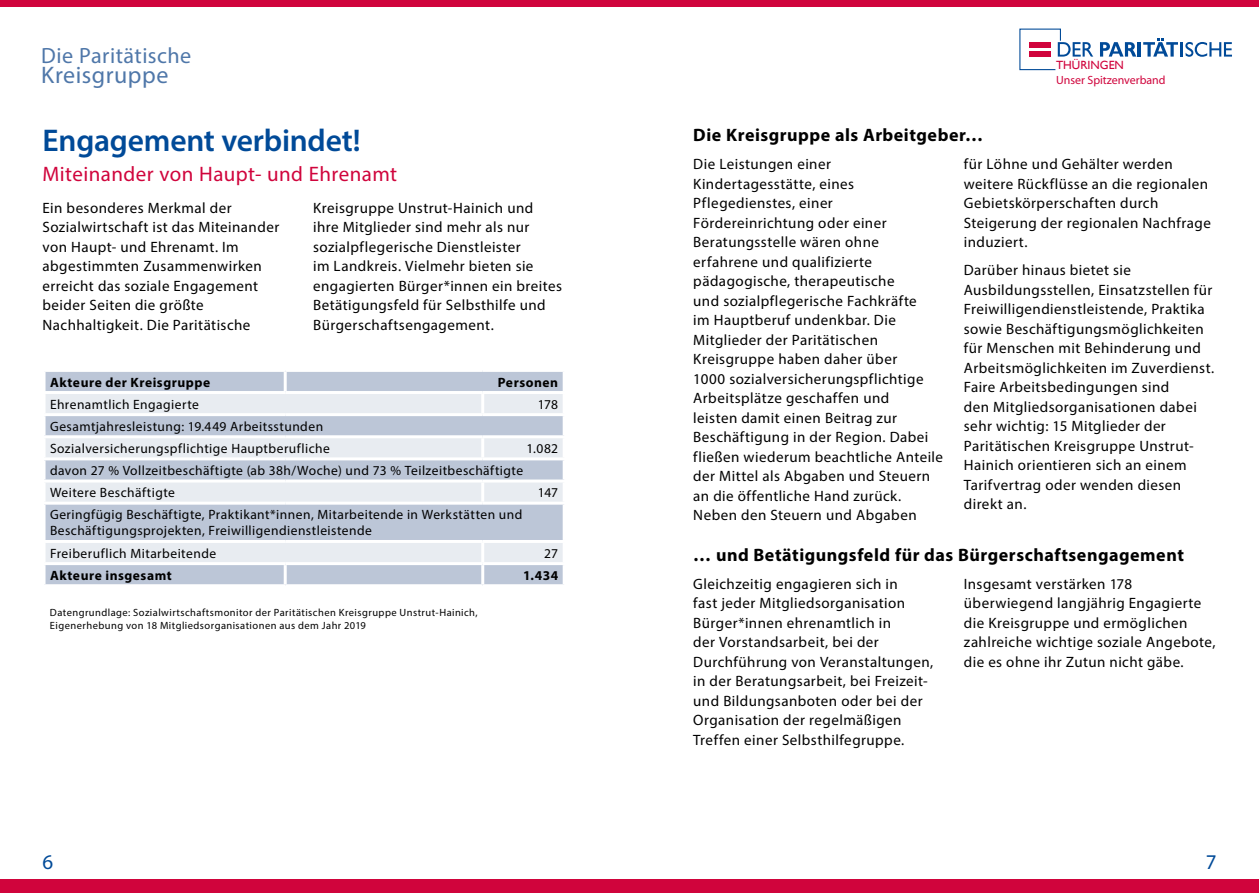
<style>
.page{position:relative;width:1259px;height:893px;background:#fff}
.page>*{position:absolute;margin:0;border:0;box-sizing:border-box;transform-origin:0 0}
.t1{font:600 31.5px "Myriad Pro";letter-spacing:-.005em;color:#004a98}
.t2{font:24px "Myriad Pro";letter-spacing:.02em;color:#4f77a9}
.t3{font:22.2px "Myriad Pro";letter-spacing:.02em;color:#4f77a9}
.t4{font:21px "Myriad Pro";letter-spacing:.02em;color:#d0043c}
.t5{font:21px "Myriad Pro";color:#004a98}
.t6{font:700 18px "Myriad Pro";letter-spacing:.03em;color:#000}
.t7{font:15px/19.5px "Myriad Pro";letter-spacing:.03em;color:#000}
.t8{font:13.5px/22.2px "Myriad Pro";letter-spacing:.035em;color:#000}
.t9{font:700 13.5px "Myriad Pro";letter-spacing:.04em;color:#000}
.t10{font:11.85px "Myriad";color:#d0043c}
.t11{font:11.85px "Gill Sans";color:#d0043c}
.t12{font:10.5px/12.6px "Myriad Pro";letter-spacing:.04em;color:#000}
</style>
<div class="page">
<div style="left:0;top:879px;width:1259px;height:14px;background:#d0043c"></div>
<div style="left:0;top:0;width:1259px;height:6px;background:#d0043c"></div>
<div style="left:46px;top:372px;width:517px;height:212px;background:#bcc6d7"></div>
<svg style="left:46px;top:394px;width:517px;height:168px;background:#d2d9e4"></svg>
<hr style="left:284px;top:372px;width:3px;height:19px;background:#fff">
<hr style="left:43px;top:391px;width:242px;height:3px;background:#fff">
<hr style="left:285px;top:391px;width:198px;height:3px;background:#fff">
<hr style="left:483px;top:391px;width:83px;height:3px;background:#fff">
<hr style="left:481px;top:394px;width:3px;height:19px;background:#fff">
<hr style="left:43px;top:413px;width:242px;height:3px;background:#fff">
<hr style="left:285px;top:413px;width:198px;height:3px;background:#fff">
<hr style="left:483px;top:413px;width:83px;height:3px;background:#fff">
<hr style="left:43px;top:435px;width:242px;height:3px;background:#fff">
<hr style="left:285px;top:435px;width:198px;height:3px;background:#fff">
<hr style="left:483px;top:435px;width:83px;height:3px;background:#fff">
<hr style="left:481px;top:438px;width:3px;height:19px;background:#fff">
<hr style="left:43px;top:457px;width:242px;height:3px;background:#fff">
<hr style="left:285px;top:457px;width:198px;height:3px;background:#fff">
<hr style="left:483px;top:457px;width:83px;height:3px;background:#fff">
<hr style="left:43px;top:479px;width:242px;height:3px;background:#fff">
<hr style="left:285px;top:479px;width:198px;height:3px;background:#fff">
<hr style="left:483px;top:479px;width:83px;height:3px;background:#fff">
<hr style="left:481px;top:482px;width:3px;height:20px;background:#fff">
<hr style="left:43px;top:502px;width:242px;height:3px;background:#fff">
<hr style="left:285px;top:502px;width:198px;height:3px;background:#fff">
<hr style="left:483px;top:502px;width:83px;height:3px;background:#fff">
<hr style="left:43px;top:540px;width:242px;height:3px;background:#fff">
<hr style="left:285px;top:540px;width:198px;height:3px;background:#fff">
<hr style="left:483px;top:540px;width:83px;height:3px;background:#fff">
<hr style="left:481px;top:543px;width:3px;height:19px;background:#fff">
<hr style="left:43px;top:562px;width:242px;height:3px;background:#fff">
<hr style="left:285px;top:562px;width:198px;height:3px;background:#fff">
<hr style="left:284px;top:565px;width:3px;height:19px;background:#fff">
<hr style="left:483px;top:562px;width:83px;height:3px;background:#fff">
<hr style="left:481px;top:565px;width:3px;height:19px;background:#fff">
<svg style="left:1100px;top:42px;width:36px;height:15px"></svg>
<hr style="left:1137px;top:42px;width:4px;height:15px;background:#004a98">
<svg style="left:1143px;top:39px;width:89px;height:18px"></svg>
<svg style="left:1019px;top:29px;width:74px;height:41px"></svg>
<h3 class="t3" style="left:41px;top:42px;width:152px">Die Paritätische</h3>
<h2 class="t2" style="left:41px;top:60px;width:129px">Kreisgruppe</h2>
<h1 class="t1" style="left:43px;top:121px;width:319px">Engagement verbindet!</h1>
<h3 class="t4" style="left:43px;top:161px;width:356px">Miteinander von Haupt- und Ehrenamt</h3>
<p class="t7" style="left:43px;top:198px;width:238px">Ein besonderes Merkmal der<br>Sozialwirtschaft ist das Miteinander von Haupt- und Ehrenamt. Im abgestimmten Zusammenwirken erreicht das soziale Engagement beider Seiten die größte<br>Nachhaltigkeit. Die Paritätische</p>
<p class="t7" style="left:313px;top:198px;width:250px">Kreisgruppe Unstrut-Hainich und ihre Mitglieder sind mehr als nur sozialpflegerische Dienstleister<br>im Landkreis. Vielmehr bieten sie engagierten Bürger*innen ein breites Betätigungsfeld für Selbsthilfe und Bürgerschaftsengagement.</p>
<p class="t9" style="left:50px;top:373px;width:162px">Akteure der Kreisgruppe</p>
<p class="t9" style="left:498px;top:373px;width:62px">Personen</p>
<p class="t8" style="left:50px;top:393px;width:150px">Ehrenamtlich Engagierte</p>
<p class="t8" style="left:538px;top:393px;width:22px">178</p>
<p class="t8" style="left:50px;top:415px;width:281px">Gesamtjahresleistung: 19.449 Arbeitsstunden<br>Sozialversicherungspflichtige Hauptberufliche</p>
<p class="t8" style="left:526px;top:437px;width:33px">1.082</p>
<p class="t8" style="left:50px;top:459px;width:475px">davon 27 % Vollzeitbeschäftigte (ab 38h/Woche) und 73 % Teilzeitbeschäftigte<br>Weitere Beschäftigte</p>
<p class="t8" style="left:538px;top:481px;width:22px">147</p>
<p class="t8" style="left:50px;top:506px;width:474px;line-height:16.2px">Geringfügig Beschäftigte, Praktikant*innen, Mitarbeitende in Werkstätten und<br>Beschäftigungsprojekten, Freiwilligendienstleistende</p>
<p class="t8" style="left:50px;top:542px;width:168px">Freiberuflich Mitarbeitende</p>
<p class="t8" style="left:544px;top:542px;width:15px">27</p>
<p class="t9" style="left:50px;top:566px;width:123px">Akteure insgesamt</p>
<p class="t9" style="left:523px;top:566px;width:36px">1.434</p>
<p class="t12" style="left:50px;top:606px;width:429px">Datengrundlage: Sozialwirtschaftsmonitor der Paritätischen Kreisgruppe Unstrut-Hainich,<br>Eigenerhebung von 18 Mitgliedsorganisationen aus dem Jahr 2019</p>
<p class="t11" style="left:1056px;top:58px;width:69px">THÜRINGEN</p>
<p class="t10" style="left:1056px;top:75px;width:111px">Unser Spitzenverband</p>
<p class="t6" style="left:693px;top:123px;width:291px">Die Kreisgruppe als Arbeitgeber…</p>
<p class="t7" style="left:693px;top:154px;width:251px">Die Leistungen einer<br>Kindertagesstätte, eines<br>Pflegedienstes, einer<br>Fördereinrichtung oder einer<br>Beratungsstelle wären ohne erfahrene und qualifizierte pädagogische, therapeutische<br>und sozialpflegerische Fachkräfte<br>im Hauptberuf undenkbar. Die<br>Mitglieder der Paritätischen<br>Kreisgruppe haben daher über<br>1000 sozialversicherungspflichtige<br>Arbeitsplätze geschaffen und<br>leisten damit einen Beitrag zur<br>Beschäftigung in der Region. Dabei fließen wiederum beachtliche Anteile der Mittel als Abgaben und Steuern an die öffentliche Hand zurück.<br>Neben den Steuern und Abgaben</p>
<p class="t7" style="left:964px;top:154px;width:248px">für Löhne und Gehälter werden weitere Rückflüsse an die regionalen<br>Gebietskörperschaften durch<br>Steigerung der regionalen Nachfrage induziert.</p>
<p class="t7" style="left:964px;top:260px;width:252px">Darüber hinaus bietet sie Ausbildungsstellen, Einsatzstellen für Freiwilligendienstleistende, Praktika sowie Beschäftigungsmöglichkeiten für Menschen mit Behinderung und Arbeitsmöglichkeiten im Zuverdienst.<br>Faire Arbeitsbedingungen sind<br>den Mitgliedsorganisationen dabei sehr wichtig: 15 Mitglieder der Paritätischen Kreisgruppe Unstrut-Hainich orientieren sich an einem Tarifvertrag oder wenden diesen direkt an.</p>
<p class="t6" style="left:693px;top:543px;width:492px">… und Betätigungsfeld für das Bürgerschaftsengagement</p>
<p class="t7" style="left:693px;top:574px;width:241px">Gleichzeitig engagieren sich in<br>fast jeder Mitgliedsorganisation Bürger*innen ehrenamtlich in<br>der Vorstandsarbeit, bei der Durchführung von Veranstaltungen, in der Beratungsarbeit, bei Freizeit&shy;und Bildungsanboten oder bei der Organisation der regelmäßigen Treffen einer Selbsthilfegruppe.</p>
<p class="t7" style="left:964px;top:574px;width:253px">Insgesamt verstärken 178 überwiegend langjährig Engagierte die Kreisgruppe und ermöglichen zahlreiche wichtige soziale Angebote, die es ohne ihr Zutun nicht gäbe.</p>
<h3 class="t5" style="left:43px;top:849px;width:12px">6</h3>
<h3 class="t5" style="left:1205px;top:849px;width:12px">7</h3>
</div>
